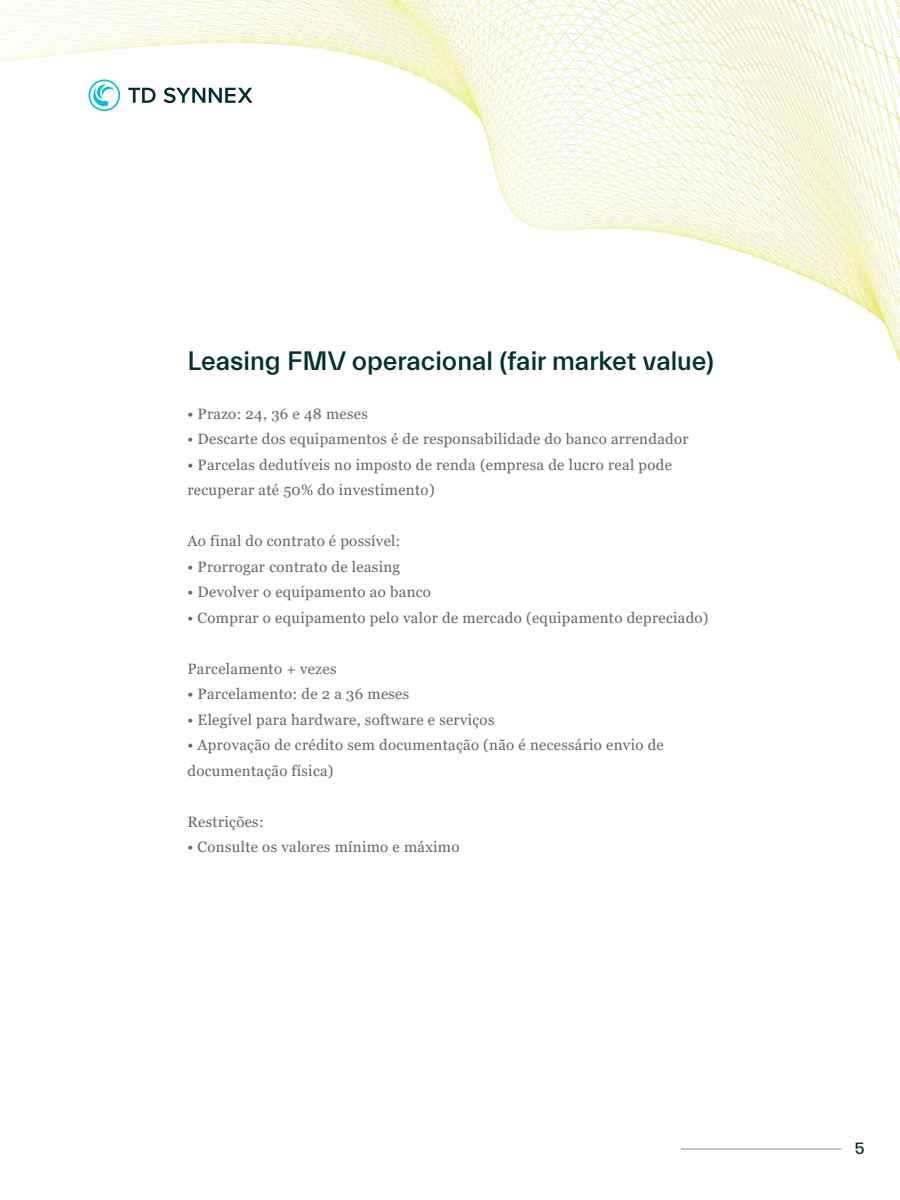
<style>
.page{position:relative;width:900px;height:1200px;background:#fff}
.page>*{position:absolute;margin:0;border:0;box-sizing:border-box;transform-origin:0 0}
.t1{font:500 27px "Everett";color:#003031}
.t2{font:500 16.5px "Everett";color:#003031}
.t3{font:15px/25.5px "Georgia";letter-spacing:.02em;color:#63666a}
</style>
<div class="page">
<img style="left:0;top:0;width:900px;height:363px">
<svg style="left:88px;top:80px;width:32px;height:31px"></svg>
<svg style="left:128px;top:88px;width:28px;height:15px"></svg>
<svg style="left:164px;top:88px;width:88px;height:15px"></svg>
<hr style="left:681px;top:1149px;width:161px;height:1px;background:#888b8d">
<h1 class="t1" style="left:188px;top:346px;width:528px">Leasing FMV operacional (fair market value)</h1>
<p class="t3" style="left:188px;top:401px;width:182px">• Prazo: 24, 36 e 48 meses</p>
<p class="t3" style="left:188px;top:427px;width:503px">• Descarte dos equipamentos é de responsabilidade do banco arrendador</p>
<p class="t3" style="left:188px;top:452px;width:486px">• Parcelas dedutíveis no imposto de renda (empresa de lucro real pode recuperar até 50% do investimento)</p>
<p class="t3" style="left:188px;top:529px;width:215px">Ao final do contrato é possível:</p>
<p class="t3" style="left:188px;top:554px;width:214px">• Prorrogar contrato de leasing</p>
<p class="t3" style="left:188px;top:580px;width:245px">• Devolver o equipamento ao banco</p>
<p class="t3" style="left:188px;top:605px;width:523px">• Comprar o equipamento pelo valor de mercado (equipamento depreciado)</p>
<p class="t3" style="left:188px;top:656px;width:151px">Parcelamento + vezes</p>
<p class="t3" style="left:188px;top:682px;width:223px">• Parcelamento: de 2 a 36 meses</p>
<p class="t3" style="left:188px;top:707px;width:309px">• Elegível para hardware, software e serviços</p>
<p class="t3" style="left:188px;top:733px;width:478px">• Aprovação de crédito sem documentação (não é necessário envio de documentação física)</p>
<p class="t3" style="left:188px;top:809px;width:78px">Restrições:</p>
<p class="t3" style="left:188px;top:835px;width:274px">• Consulte os valores mínimo e máximo</p>
<p class="t2" style="left:855px;top:1139px;width:11px">5</p>
</div>
